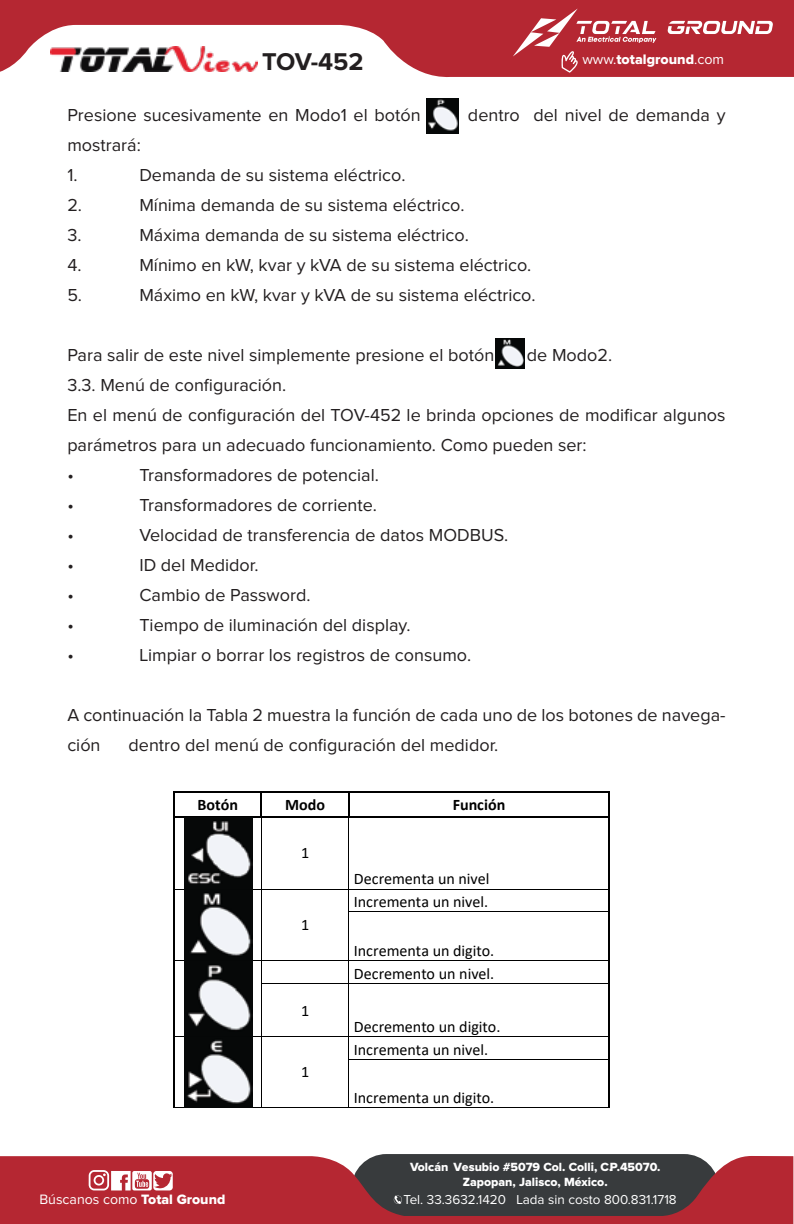
<style>
.page{position:relative;width:794px;height:1224px;background:#fff}
.page>*{position:absolute;margin:0;border:0;box-sizing:border-box;transform-origin:0 0}
.t1{font:700 25.2px "Proxima Nova";letter-spacing:-.01em;color:#231f20}
.t2{font:18px/30px "Proxima Nova";color:#231f20}
.t3{font:16px/22.6px "Calibri";color:#000}
.t4{font:700 16px "Calibri";letter-spacing:-.005em;color:#000}
.t5{font:14.2px "Proxima Nova";color:#fff}
.t6{font:14.2px "Proxima Nova Extrabld";color:#fff}
.t7{font:13.4px "Proxima Nova";color:#fff}
.t8{font:12.2px/14.8px "Proxima Nova Extrabld";color:#fff;text-align:center}
.s1{font-family:"Proxima Nova"}
.s2{font-family:"Proxima Nova Extrabld"}
</style>
<div class="page">
<svg style="left:0;top:0;width:794px;height:77px;fill:#b52732"></svg>
<svg style="left:667px;top:21px;width:106px;height:13px"></svg>
<svg style="left:513px;top:9px;width:143px;height:64px;background:#bf454e"></svg>
<img style="left:50px;top:47px;width:208px;height:25px">
<div style="left:351px;top:1154px;width:368px;height:70px;background:#383b3d;border-radius:35px"></div>
<svg style="left:0;top:1156px;width:793px;height:68px;fill:#b52732"></svg>
<svg style="left:394px;top:1195px;width:8px;height:9px"></svg>
<svg style="left:89px;top:1170px;width:84px;height:20px"></svg>
<img style="left:427px;top:98px;width:31px;height:35px">
<img style="left:496px;top:338px;width:29px;height:30px">
<hr style="left:175px;top:792px;width:86px;height:1px;background:#000">
<hr style="left:262px;top:792px;width:86px;height:1px;background:#000">
<hr style="left:349px;top:792px;width:259px;height:1px;background:#000">
<hr style="left:173px;top:793px;width:2px;height:23px;background:#000">
<hr style="left:608px;top:793px;width:2px;height:23px;background:#000">
<hr style="left:175px;top:816px;width:86px;height:2px;background:#000">
<svg style="left:261px;top:792px;width:2px;height:26px"></svg>
<hr style="left:263px;top:816px;width:85px;height:2px;background:#000">
<svg style="left:348px;top:792px;width:3px;height:26px"></svg>
<hr style="left:351px;top:816px;width:257px;height:2px;background:#000">
<hr style="left:173px;top:818px;width:2px;height:71px;background:#000">
<hr style="left:261px;top:818px;width:1px;height:71px;background:#000">
<hr style="left:348px;top:818px;width:1px;height:71px;background:#000">
<hr style="left:608px;top:818px;width:2px;height:71px;background:#000">
<hr style="left:175px;top:889px;width:86px;height:1px;background:#000">
<hr style="left:262px;top:889px;width:86px;height:1px;background:#000">
<hr style="left:349px;top:889px;width:259px;height:1px;background:#000">
<hr style="left:173px;top:889px;width:2px;height:22px;background:#000">
<hr style="left:608px;top:889px;width:2px;height:22px;background:#000">
<svg style="left:261px;top:889px;width:1px;height:23px"></svg>
<svg style="left:348px;top:889px;width:1px;height:23px"></svg>
<hr style="left:349px;top:911px;width:259px;height:1px;background:#000">
<hr style="left:173px;top:912px;width:2px;height:49px;background:#000">
<hr style="left:261px;top:912px;width:1px;height:49px;background:#000">
<hr style="left:348px;top:912px;width:1px;height:49px;background:#000">
<hr style="left:608px;top:912px;width:2px;height:49px;background:#000">
<hr style="left:175px;top:961px;width:86px;height:1px;background:#000">
<hr style="left:262px;top:961px;width:86px;height:1px;background:#000">
<hr style="left:349px;top:961px;width:259px;height:1px;background:#000">
<hr style="left:173px;top:961px;width:2px;height:22px;background:#000">
<hr style="left:608px;top:961px;width:2px;height:22px;background:#000">
<svg style="left:261px;top:961px;width:1px;height:23px"></svg>
<hr style="left:262px;top:983px;width:86px;height:1px;background:#000">
<svg style="left:348px;top:961px;width:1px;height:23px"></svg>
<hr style="left:349px;top:983px;width:259px;height:1px;background:#000">
<hr style="left:173px;top:984px;width:2px;height:52px;background:#000">
<hr style="left:261px;top:984px;width:1px;height:52px;background:#000">
<hr style="left:348px;top:984px;width:1px;height:52px;background:#000">
<hr style="left:608px;top:984px;width:2px;height:52px;background:#000">
<hr style="left:175px;top:1036px;width:86px;height:1px;background:#000">
<hr style="left:262px;top:1036px;width:86px;height:1px;background:#000">
<hr style="left:349px;top:1036px;width:259px;height:1px;background:#000">
<hr style="left:173px;top:1037px;width:2px;height:22px;background:#000">
<hr style="left:608px;top:1037px;width:2px;height:22px;background:#000">
<svg style="left:261px;top:1036px;width:1px;height:24px"></svg>
<svg style="left:348px;top:1036px;width:1px;height:24px"></svg>
<hr style="left:349px;top:1059px;width:259px;height:1px;background:#000">
<hr style="left:173px;top:1060px;width:2px;height:47px;background:#000">
<hr style="left:261px;top:1060px;width:1px;height:47px;background:#000">
<hr style="left:348px;top:1060px;width:1px;height:47px;background:#000">
<hr style="left:608px;top:1060px;width:2px;height:47px;background:#000">
<hr style="left:175px;top:1107px;width:86px;height:1px;background:#000">
<hr style="left:262px;top:1107px;width:86px;height:1px;background:#000">
<hr style="left:349px;top:1107px;width:259px;height:1px;background:#000">
<img style="left:185px;top:818px;width:67px;height:289px">
<h1 class="t1" style="left:262px;top:50px;width:103px">TOV-452</h1>
<p class="t6" style="left:582px;top:53px;width:143px"><span class="s1">www.</span>totalground<span class="s1">.com</span></p>
<p class="t2" style="left:67px;top:101px;width:355px">Presione sucesivamente en Modo1 el botón</p>
<p class="t2" style="left:468px;top:101px;width:259px">dentro del nivel de demanda y</p>
<p class="t2" style="left:67px;top:131px;width:75px">mostrará:<br>1.</p>
<p class="t2" style="left:139px;top:161px;width:268px">Demanda de su sistema eléctrico.</p>
<p class="t2" style="left:67px;top:191px;width:16px">2.</p>
<p class="t2" style="left:139px;top:191px;width:327px">Mínima demanda de su sistema eléctrico.</p>
<p class="t2" style="left:67px;top:221px;width:16px">3.</p>
<p class="t2" style="left:139px;top:221px;width:331px">Máxima demanda de su sistema eléctrico.</p>
<p class="t2" style="left:67px;top:251px;width:16px">4.</p>
<p class="t2" style="left:139px;top:251px;width:393px">Mínimo en kW, kvar y kVA de su sistema eléctrico.</p>
<p class="t2" style="left:67px;top:281px;width:16px">5.</p>
<p class="t2" style="left:139px;top:281px;width:398px">Máximo en kW, kvar y kVA de su sistema eléctrico.</p>
<p class="t2" style="left:67px;top:341px;width:428px">Para salir de este nivel simplemente presione el botón</p>
<p class="t2" style="left:527px;top:341px;width:87px">de Modo2.</p>
<p class="t2" style="left:67px;top:371px;width:660px">3.3. Menú de configuración.<br>En el menú de configuración del TOV-452 le brinda opciones de modificar algunos parámetros para un adecuado funcionamiento. Como pueden ser:<br>•</p>
<p class="t2" style="left:139px;top:461px;width:241px">Transformadores de potencial.</p>
<p class="t2" style="left:67px;top:491px;width:8px">•</p>
<p class="t2" style="left:139px;top:491px;width:239px">Transformadores de corriente.</p>
<p class="t2" style="left:67px;top:521px;width:8px">•</p>
<p class="t2" style="left:139px;top:521px;width:370px">Velocidad de transferencia de datos MODBUS.</p>
<p class="t2" style="left:67px;top:551px;width:8px">•</p>
<p class="t2" style="left:139px;top:551px;width:121px">ID del Medidor.</p>
<p class="t2" style="left:67px;top:581px;width:8px">•</p>
<p class="t2" style="left:139px;top:581px;width:173px">Cambio de Password.</p>
<p class="t2" style="left:67px;top:611px;width:8px">•</p>
<p class="t2" style="left:139px;top:611px;width:273px">Tiempo de iluminación del display.</p>
<p class="t2" style="left:67px;top:641px;width:8px">•</p>
<p class="t2" style="left:139px;top:641px;width:333px">Limpiar o borrar los registros de consumo.</p>
<p class="t2" style="left:67px;top:701px;width:660px">A continuación la Tabla 2 muestra la función de cada uno de los botones de navega&shy;ción</p>
<p class="t2" style="left:129px;top:731px;width:371px">dentro del menú de configuración del medidor.</p>
<p class="t4" style="left:197px;top:793px;width:42px">Botón</p>
<p class="t4" style="left:285px;top:793px;width:41px">Modo</p>
<p class="t4" style="left:453px;top:793px;width:54px">Función</p>
<p class="t3" style="left:301px;top:841px;width:10px">1</p>
<p class="t3" style="left:354px;top:867px;width:137px">Decrementa un nivel</p>
<p class="t3" style="left:301px;top:913px;width:10px">1</p>
<p class="t3" style="left:354px;top:890px;width:136px">Incrementa un nivel.</p>
<p class="t3" style="left:354px;top:939px;width:142px">Incrementa un digito.<br>Decremento un nivel.</p>
<p class="t5" style="left:39px;top:1193px;width:187px">Búscanos como <span class="s2">Total Ground</span></p>
<p class="t3" style="left:301px;top:999px;width:10px">1</p>
<p class="t3" style="left:301px;top:1060px;width:10px">1</p>
<p class="t3" style="left:354px;top:1015px;width:148px">Decremento un digito.</p>
<p class="t3" style="left:354px;top:1038px;width:136px">Incrementa un nivel.</p>
<p class="t3" style="left:354px;top:1086px;width:142px">Incrementa un digito.</p>
<p class="t8" style="left:410px;top:1160px;width:252px">Volcán Vesubio #5079 Col. Colli, C.P.45070.<br>Zapopan, Jalisco, México.</p>
<p class="t7" style="left:403px;top:1194px;width:274px">Tel. 33.3632.1420 Lada sin costo 800.831.1718</p>
</div>
